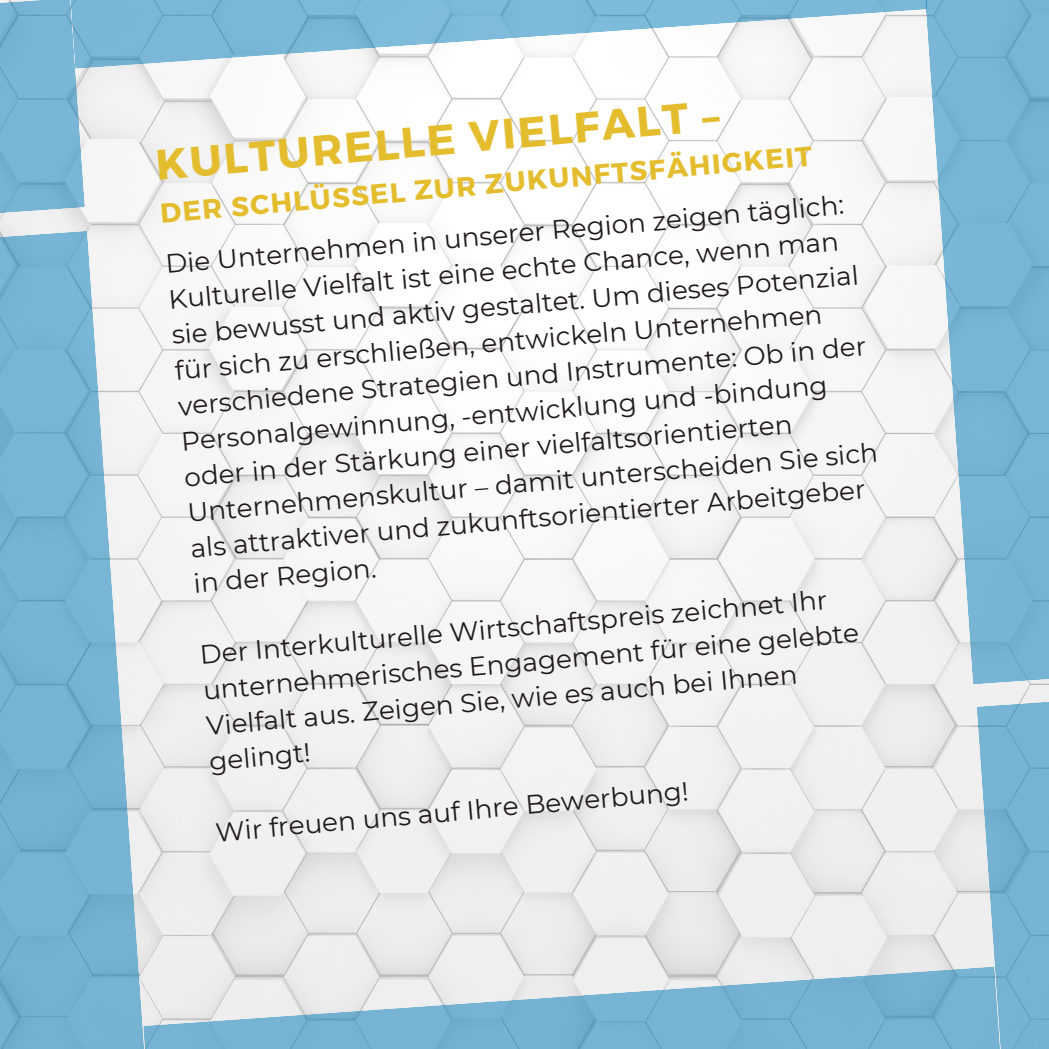
<style>
.page{position:relative;width:1049px;height:1049px;background:#fff}
.page>*{position:absolute;margin:0;border:0;box-sizing:border-box;transform-origin:0 0}
.t1{font:700 42.5px "Montserrat";color:#e4bd2f}
.t2{font:700 27.5px "Montserrat";color:#e4bd2f}
.t3{font:26.25px/35.8px "Montserrat";color:#211a1a}
</style>
<div class="page">
<img style="left:0;top:69px;width:976px;height:897px">
<svg style="left:0;top:231px;width:150px;height:817px;background:#86bad6"></svg>
<svg style="left:0;top:0;width:85px;height:229px;background:#87bad6"></svg>
<svg style="left:921px;top:0;width:127px;height:684px;fill:#79b5d5"></svg>
<svg style="left:976px;top:684px;width:72px;height:364px;background:#8bbcd6"></svg>
<svg style="left:61px;top:0;width:866px;height:69px;fill:#7ebada"></svg>
<svg style="left:143px;top:966px;width:889px;height:82px;background:#9ec5da"></svg>
<p class="t1" style="left:153px;top:137px;width:567px;rotate:-5deg">KULTURELLE VIELFALT –</p>
<p class="t2" style="left:159px;top:195px;width:655px;rotate:-5deg">DER SCHLÜSSEL ZUR ZUKUNFTSFÄHIGKEIT</p>
<p class="t3" style="left:164px;top:246px;width:694px;rotate:-5deg">Die Unternehmen in unserer Region zeigen täglich:<br>Kulturelle Vielfalt ist eine echte Chance, wenn man sie bewusst und aktiv gestaltet. Um dieses Potenzial für sich zu erschließen, entwickeln Unternehmen verschiedene Strategien und Instrumente: Ob in der Personalgewinnung, -entwicklung und -bindung oder in der Stärkung einer vielfaltsorientierten Unternehmenskultur – damit unterscheiden Sie sich als attraktiver und zukunftsorientierter Arbeitgeber in der Region.</p>
<p class="t3" style="left:198px;top:636px;width:659px;rotate:-5deg">Der Interkulturelle Wirtschaftspreis zeichnet Ihr unternehmerisches Engagement für eine gelebte Vielfalt aus. Zeigen Sie, wie es auch bei Ihnen gelingt!</p>
<p class="t3" style="left:214px;top:814px;width:476px;rotate:-5deg">Wir freuen uns auf Ihre Bewerbung!</p>
</div>
